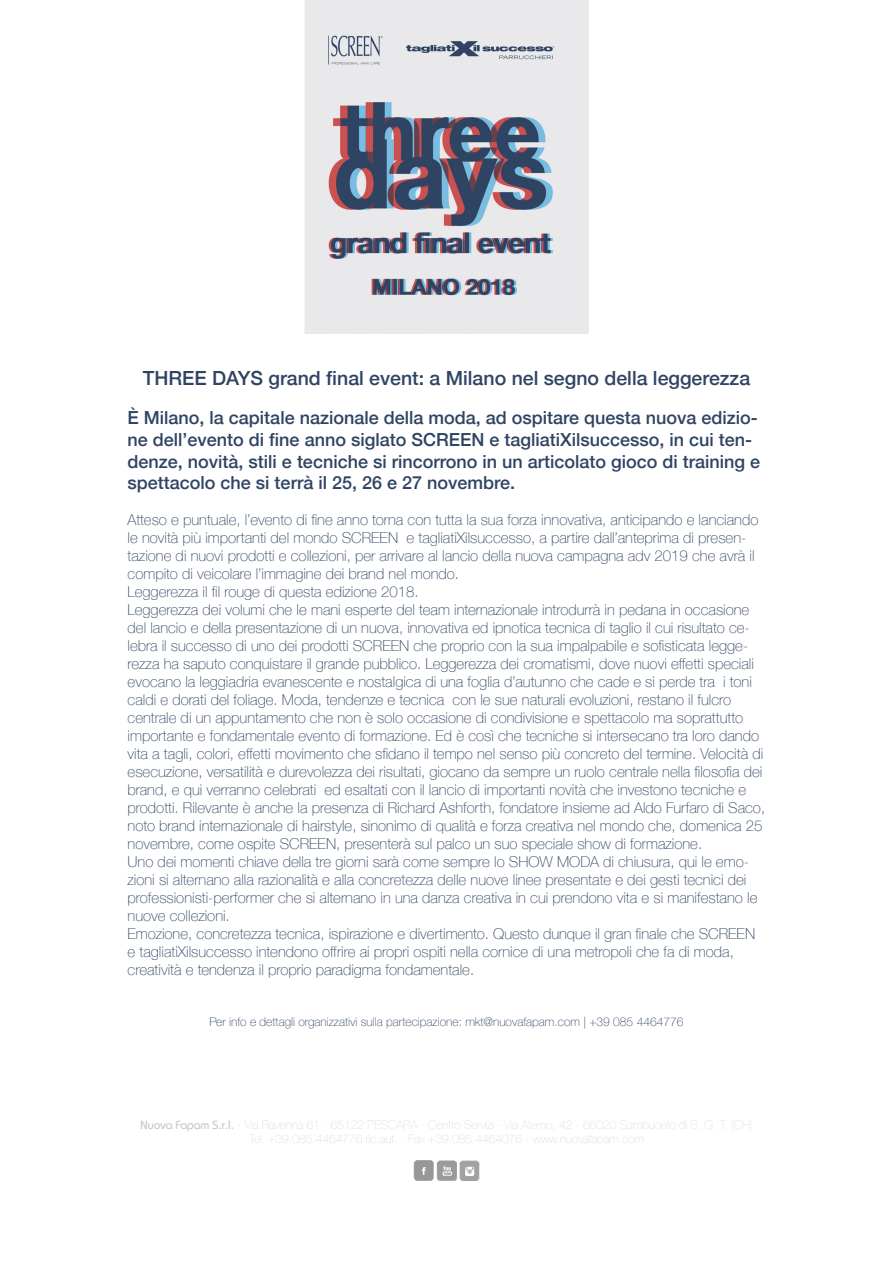
<style>
.page{position:relative;width:893px;height:1263px;background:#fff}
.page>*{position:absolute;margin:0;border:0;box-sizing:border-box;transform-origin:0 0}
.t1{font:500 19.5px "Helvetica Neue";color:#2f4463}
.t2{font:500 18px/21.6px "Helvetica Neue";color:#2f4463}
.t3{font:100 15px/18px "Helvetica Neue";color:#2f4463}
.t4{font:100 12px "Helvetica Neue";color:#2f4463}
</style>
<div class="page">
<img style="left:413px;top:1160px;width:67px;height:21px">
<img style="left:304px;top:0;width:285px;height:333px">
<h1 class="t1" style="left:143px;top:362px;width:609px">THREE DAYS grand final event: a Milano nel segno della leggerezza</h1>
<p class="t2" style="left:128px;top:406px;width:634px">È Milano, la capitale nazionale della moda, ad ospitare questa nuova edizio&shy;ne dell’evento di fine anno siglato SCREEN e tagliatiXilsuccesso, in cui ten&shy;denze, novità, stili e tecniche si rincorrono in un articolato gioco di training e spettacolo che si terrà il 25, 26 e 27 novembre.</p>
<p class="t3" style="left:128px;top:510px;width:639px">Atteso e puntuale, l’evento di fine anno torna con tutta la sua forza innovativa, anticipando e lanciando le novità più importanti del mondo SCREEN e tagliatiXilsuccesso, a partire dall’anteprima di presen&shy;tazione di nuovi prodotti e collezioni, per arrivare al lancio della nuova campagna adv 2019 che avrà il compito di veicolare l’immagine dei brand nel mondo.<br>Leggerezza il fil rouge di questa edizione 2018.<br>Leggerezza dei volumi che le mani esperte del team internazionale introdurrà in pedana in occasione del lancio e della presentazione di un nuova, innovativa ed ipnotica tecnica di taglio il cui risultato ce&shy;lebra il successo di uno dei prodotti SCREEN che proprio con la sua impalpabile e sofisticata legge&shy;rezza ha saputo conquistare il grande pubblico. Leggerezza dei cromatismi, dove nuovi effetti speciali evocano la leggiadria evanescente e nostalgica di una foglia d’autunno che cade e si perde tra i toni caldi e dorati del foliage. Moda, tendenze e tecnica con le sue naturali evoluzioni, restano il fulcro centrale di un appuntamento che non è solo occasione di condivisione e spettacolo ma soprattutto importante e fondamentale evento di formazione. Ed è così che tecniche si intersecano tra loro dando vita a tagli, colori, effetti movimento che sfidano il tempo nel senso più concreto del termine. Velocità di esecuzione, versatilità e durevolezza dei risultati, giocano da sempre un ruolo centrale nella filosofia dei brand, e qui verranno celebrati ed esaltati con il lancio di importanti novità che investono tecniche e prodotti. Rilevante è anche la presenza di Richard Ashforth, fondatore insieme ad Aldo Furfaro di Saco, noto brand internazionale di hairstyle, sinonimo di qualità e forza creativa nel mondo che, domenica 25 novembre, come ospite SCREEN, presenterà sul palco un suo speciale show di formazione.<br>Uno dei momenti chiave della tre giorni sarà come sempre lo SHOW MODA di chiusura, qui le emo&shy;zioni si alternano alla razionalità e alla concretezza delle nuove linee presentate e dei gesti tecnici dei professionisti-performer che si alternano in una danza creativa in cui prendono vita e si manifestano le nuove collezioni.<br>Emozione, concretezza tecnica, ispirazione e divertimento. Questo dunque il gran finale che SCREEN e tagliatiXilsuccesso intendono offrire ai propri ospiti nella cornice di una metropoli che fa di moda, creatività e tendenza il proprio paradigma fondamentale.</p>
<p class="t4" style="left:210px;top:1012px;width:475px">Per info e dettagli organizzativi sulla partecipazione: mkt@nuovafapam.com | +39 085 4464776</p>
</div>
